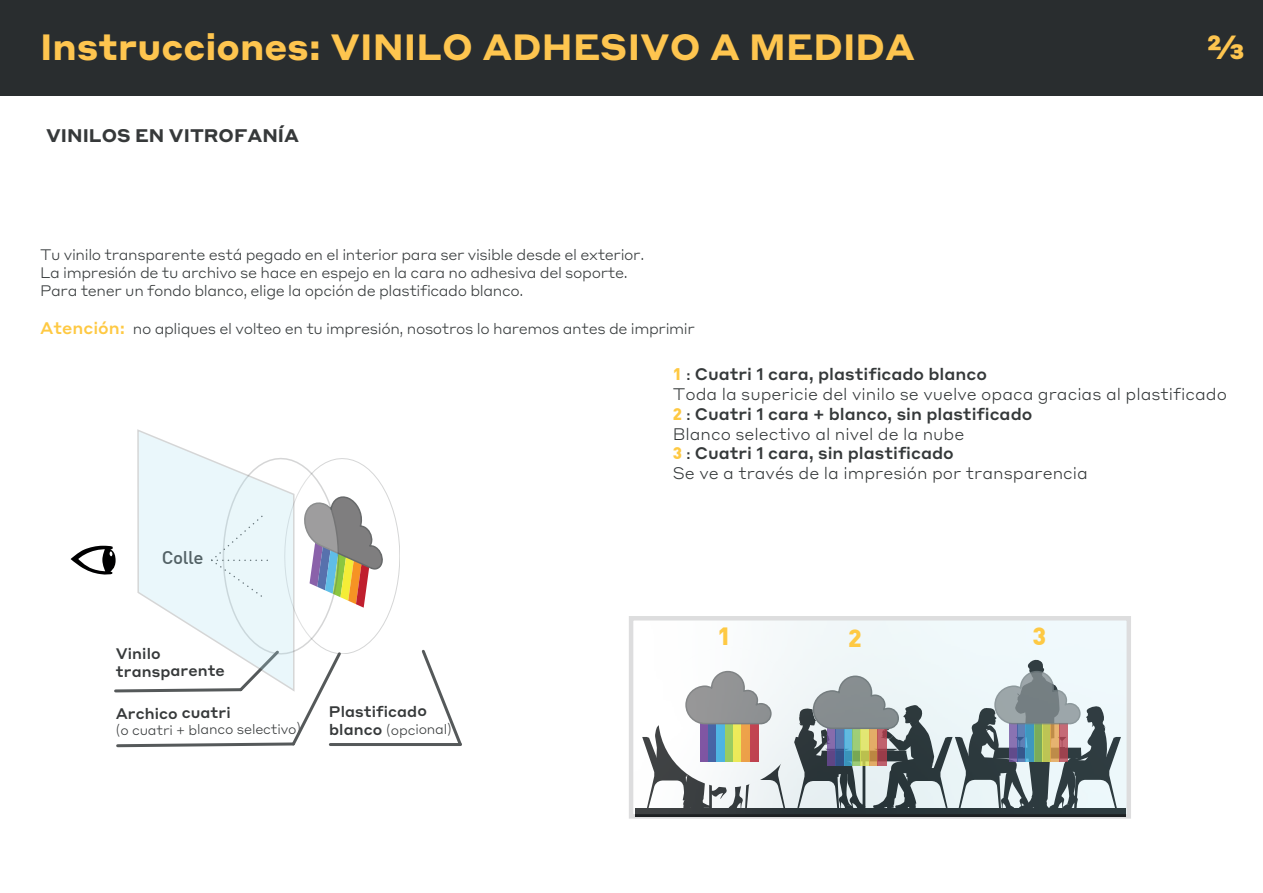
<style>
.page{position:relative;width:1263px;height:893px;background:#fff}
.page>*{position:absolute;margin:0;border:0;box-sizing:border-box;transform-origin:0 0}
.t1{font:700 36px "Styrene A";letter-spacing:.005em;color:#fec54f}
.t2{font:700 33px "Styrene A";color:#fec54f}
.t3{font:900 24.45px "DIN";color:#fec943}
.t4{font:700 18px "Styrene A";color:#36393a}
.t5{font:500 18px "DIN";letter-spacing:-.025em;color:#36393a;scale:1.04 1}
.t6{font:300 16.5px/19.8px "Styrene A";color:#35393a}
.t7{font:300 15px/18px "Styrene A";letter-spacing:-.025em;color:#35393a}
.t8{font:500 15px/18.1px "Styrene A";color:#36393a}
.t9{font:300 13.5px "Styrene A";color:#36393a}
.s1{font-weight:500;font-size:16.5px;color:#fec943}
.s2{font-weight:500;font-size:15px}
.s3{font-family:"DIN";font-weight:900;color:#fec943}
.s4{font-family:"DIN";font-weight:500}
.s5{font-weight:500}
</style>
<div class="page">
<div style="left:0;top:0;width:1263px;height:95px;background:#292d2f"></div>
<svg style="left:71px;top:429px;width:391px;height:319px"></svg>
<img style="left:635px;top:621px;width:491px;height:193px">
<div style="left:629px;top:616px;width:502px;height:203px;border:4px solid #55595a"></div>
<h1 class="t1" style="left:40px;top:16px;width:876px">Instrucciones: VINILO ADHESIVO A MEDIDA</h1>
<h2 class="t2" style="left:1207px;top:19px;width:40px">⅔</h2>
<p class="t4" style="left:46px;top:120px;width:254px">VINILOS EN VITROFANÍA</p>
<p class="t7" style="left:40px;top:245px;width:606px">Tu vinilo transparente está pegado en el interior para ser visible desde el exterior.<br>La impresión de tu archivo se hace en espejo en la cara no adhesiva del soporte.<br>Para tener un fondo blanco, elige la opción de plastificado blanco.</p>
<p class="t7" style="left:40px;top:318px;width:656px"><span class="s1">Atención:</span> no apliques el volteo en tu impresión, nosotros lo haremos antes de imprimir</p>
<p class="t5" style="left:162px;top:551px;width:42px">Colle</p>
<p class="t8" style="left:115px;top:643px;width:111px;rotate:-1deg">Vinilo transparente</p>
<p class="t8" style="left:115px;top:704px;width:117px;rotate:-1deg">Archico cuatri</p>
<p class="t9" style="left:116px;top:720px;width:187px;rotate:-1deg">(o cuatri + blanco selectivo)</p>
<p class="t8" style="left:329px;top:702px;width:100px;rotate:-1deg">Plastificado</p>
<p class="t9" style="left:329px;top:720px;width:124px;rotate:-1deg"><span class="s2">blanco</span> (opcional)</p>
<p class="t6" style="left:673px;top:363px;width:556px"><span class="s3">1</span> <span class="s4">:</span> <span class="s5">Cuatri 1 cara, plastificado blanco<br></span>Toda la supericie del vinilo se vuelve opaca gracias al plastificado <span class="s3">2</span> <span class="s4">:</span> <span class="s5">Cuatri 1 cara + blanco, sin plastificado<br></span>Blanco selectivo al nivel de la nube<br><span class="s3">3</span> <span class="s4">:</span> <span class="s5">Cuatri 1 cara, sin plastificado<br></span>Se ve a través de la impresión por transparencia</p>
<h3 class="t3" style="left:717px;top:622px;width:15px">1</h3>
<h3 class="t3" style="left:848px;top:624px;width:15px">2</h3>
<h3 class="t3" style="left:1032px;top:622px;width:15px">3</h3>
</div>
